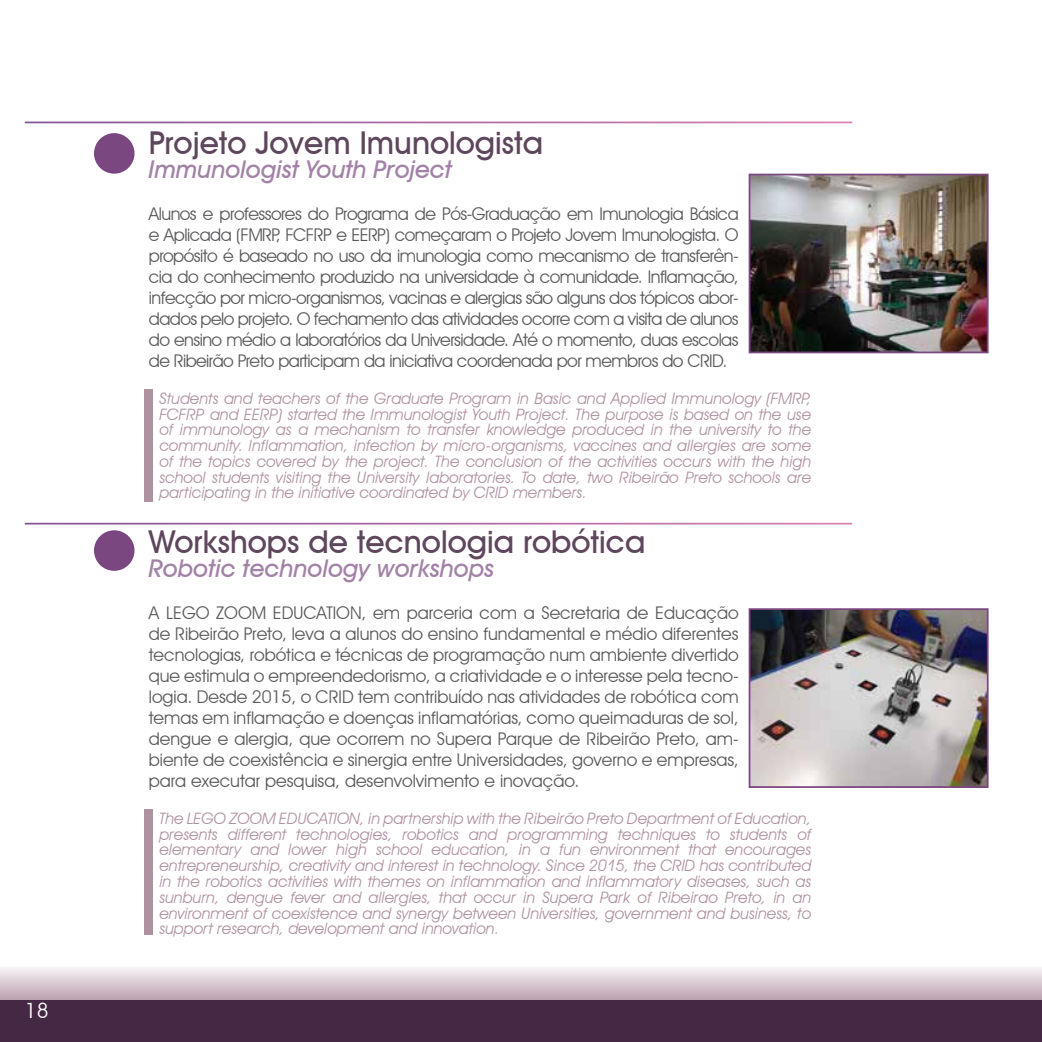
<style>
.page{position:relative;width:1042px;height:1042px;background:#fff}
.page>*{position:absolute;margin:0;border:0;box-sizing:border-box;transform-origin:0 0}
.t1{font:500 31.5px "Avant Garde IT Cby BT";color:#5e465c}
.t2{font:italic 500 24.5px "Avant Garde IT Cby BT";color:#a282a7}
.t3{font:21px "Avant Garde IT Cby BT";color:#fff}
.t4{font:17.5px/21px "Avant Garde IT Cby BT";letter-spacing:-.015em;color:#58595b;text-align:justify}
.t5{font:italic 15.75px/15.8px "Avant Garde IT Cby BT";color:#af91a1;text-align:justify}
</style>
<div class="page">
<div style="left:0;top:999px;width:1042px;height:43px;background:#452944"></div>
<svg style="left:0;top:968px;width:1042px;height:32px;background:#d8c8d0"></svg>
<div style="left:94px;top:133px;width:40px;height:41px;background:#7a4781;border-radius:50%"></div>
<div style="left:94px;top:530px;width:40px;height:41px;background:#7a4781;border-radius:50%"></div>
<img style="left:751px;top:611px;width:234px;height:174px">
<div style="left:748px;top:608px;width:240px;height:180px;border:2px solid #7a4781"></div>
<img style="left:751px;top:177px;width:234px;height:173px">
<div style="left:748px;top:174px;width:240px;height:179px;border:2px solid #7a4781"></div>
<div style="left:144px;top:389px;width:9px;height:113px;background:#af91a1"></div>
<div style="left:144px;top:809px;width:9px;height:125px;background:#af91a1"></div>
<h3 class="t3" style="left:25px;top:997px;width:25px">18</h3>
<h1 class="t1" style="left:149px;top:123px;width:396px">Projeto Jovem Imunologista</h1>
<h2 class="t2" style="left:149px;top:154px;width:304px">Immunologist Youth Project</h2>
<p class="t4" style="left:149px;top:203px;width:591px">Alunos e professores do Programa de Pós-Graduação em Imunologia Básica e Aplicada (FMRP, FCFRP e EERP) começaram o Projeto Jovem Imunologista. O propósito é baseado no uso da imunologia como mecanismo de transferên&shy;cia do conhecimento produzido na universidade à comunidade. Inflamação, infecção por micro-organismos, vacinas e alergias são alguns dos tópicos abor&shy;dados pelo projeto. O fechamento das atividades ocorre com a visita de alunos do ensino médio a laboratórios da Universidade. Até o momento, duas escolas de Ribeirão Preto participam da iniciativa coordenada por membros do CRID.</p>
<p class="t5" style="left:159px;top:390px;width:653px">Students and teachers of the Graduate Program in Basic and Applied Immunology (FMRP, FCFRP and EERP) started the Immunologist Youth Project. The purpose is based on the use of immunology as a mechanism to transfer knowledge produced in the university to the community. Inflammation, infection by micro-organisms, vaccines and allergies are some of the topics covered by the project. The conclusion of the activities occurs with the high school students visiting the University laboratories. To date, two Ribeirão Preto schools are participating in the initiative coordinated by CRID members.</p>
<h1 class="t1" style="left:149px;top:522px;width:498px">Workshops de tecnologia robótica</h1>
<h2 class="t2" style="left:149px;top:553px;width:347px">Robotic technology workshops</h2>
<p class="t4" style="left:149px;top:602px;width:591px">A LEGO ZOOM EDUCATION, em parceria com a Secretaria de Educação de Ribeirão Preto, leva a alunos do ensino fundamental e médio diferentes tecnologias, robótica e técnicas de programação num ambiente divertido que estimula o empreendedorismo, a criatividade e o interesse pela tecno&shy;logia. Desde 2015, o CRID tem contribuído nas atividades de robótica com temas em inflamação e doenças inflamatórias, como queimaduras de sol, dengue e alergia, que ocorrem no Supera Parque de Ribeirão Preto, am&shy;biente de coexistência e sinergia entre Universidades, governo e empresas, para executar pesquisa, desenvolvimento e inovação.</p>
<p class="t5" style="left:159px;top:810px;width:653px">The LEGO ZOOM EDUCATION, in partnership with the Ribeirão Preto Department of Education, presents different technologies, robotics and programming techniques to students of elementary and lower high school education, in a fun environment that encourages entrepreneurship, creativity and interest in technology. Since 2015, the CRID has contributed in the robotics activities with themes on inflammation and inflammatory diseases, such as sunburn, dengue fever and allergies, that occur in Supera Park of Ribeirao Preto, in an environment of coexistence and synergy between Universities, government and business, to support research, development and innovation.</p>
</div>
